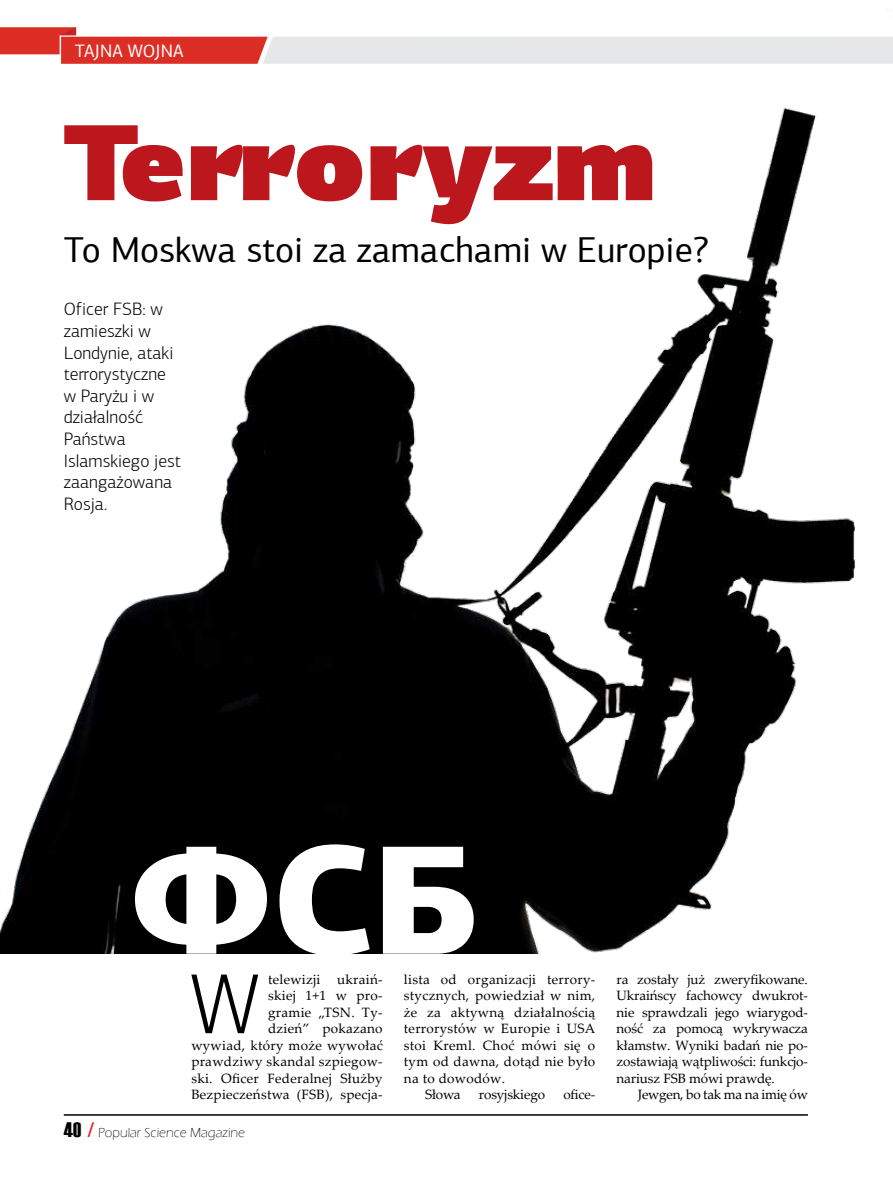
<style>
.page{position:relative;width:893px;height:1178px;background:#fff}
.page>*{position:absolute;margin:0;border:0;box-sizing:border-box;transform-origin:0 0}
.t1{font:900 154.95px "PF Agora Sans Pro";color:#fff}
.t2{font:900 108px "PF Agora Sans Pro";color:#bb171d}
.t3{font:300 85.95px "PF Agora Sans Pro";color:#000}
.t4{font:36px "PF Agora Sans Pro";color:#000}
.t5{font:300 18px/21.6px "PF Agora Sans Pro";color:#000}
.t6{font:18px "PF Agora Sans Pro";color:#fff}
.t7{font:13.5px/16.5px "Palatino Linotype";letter-spacing:.02em;color:#000;text-align:right}
.t8{font:300 13.5px "Eras ITC";color:#000}
.t9{font:13.5px "Palatino Linotype";letter-spacing:-.02em;color:#000}
.t10{font:13.5px "Palatino Linotype";letter-spacing:-.01em;color:#000}
.s1{font-family:"Haettenschweiler";font-weight:400;font-size:21px}
.s2{font-family:"Haettenschweiler";font-weight:400;font-size:21px;color:#ed1d24}
</style>
<div class="page">
<hr style="left:64px;top:1114px;width:744px;height:2px;background:#000">
<svg style="left:0;top:27px;width:893px;height:37px"></svg>
<img style="left:0;top:107px;width:855px;height:847px">
<h3 class="t6" style="left:75px;top:40px;width:110px">TAJNA WOJNA</h3>
<h2 class="t2" style="left:64px;top:89px;width:594px">Terroryzm</h2>
<h3 class="t4" style="left:64px;top:228px;width:647px">To Moskwa stoi za zamachami w Europie?</h3>
<h3 class="t5" style="left:64px;top:299px;width:119px">Oficer FSB: w zamieszki w<br>Londynie, ataki terrorystyczne w Paryżu i w działalność<br>Państwa<br>Islamskiego jest zaangażowana<br>Rosja.</h3>
<h1 class="t1" style="left:130px;top:798px;width:352px">ФСБ</h1>
<p class="t7" style="left:191px;top:970px;width:193px">telewizji ukraiń-<br>skiej 1+1 w pro-<br>gramie „TSN. Ty-<br>dzień” pokazano<br>wywiad, który może wywołać prawdziwy skandal szpiegow&shy;ski. Oficer Federalnej Służby<br>Bezpieczeństwa (FSB), specja-</p>
<p class="t7" style="left:404px;top:970px;width:193px">lista od organizacji terrory-</p>
<h3 class="t3" style="left:190px;top:955px;width:71px">W</h3>
<p class="t7" style="left:404px;top:987px;width:193px">stycznych, powiedział w nim,</p>
<p class="t7" style="left:404px;top:1003px;width:193px">że za aktywną działalnością</p>
<p class="t7" style="left:404px;top:1020px;width:193px">terrorystów w Europie i USA</p>
<p class="t7" style="left:404px;top:1036px;width:193px">stoi Kreml. Choć mówi się o</p>
<p class="t7" style="left:404px;top:1053px;width:193px">tym od dawna, dotąd nie było</p>
<p class="t7" style="left:404px;top:1069px;width:103px">na to dowodów.</p>
<p class="t7" style="left:425px;top:1086px;width:37px">Słowa</p>
<p class="t10" style="left:479px;top:1085px;width:68px">rosyjskiego</p>
<p class="t7" style="left:563px;top:1086px;width:33px">ofice-</p>
<p class="t8" style="left:64px;top:1125px;width:183px"><span class="s1">40</span> <span class="s2">/</span> Popular Science Magazine</p>
<p class="t7" style="left:617px;top:970px;width:193px;text-align:justify">ra zostały już zweryfikowane.<br>Ukraińscy fachowcy dwukrot&shy;nie sprawdzali jego wiarygod&shy;ność za pomocą wykrywacza kłamstw. Wyniki badań nie po&shy;zostawiają wątpliwości: funkcjo&shy;nariusz FSB mówi prawdę.</p>
<p class="t9" style="left:638px;top:1085px;width:172px">Jewgen, bo tak ma na imię ów</p>
</div>
